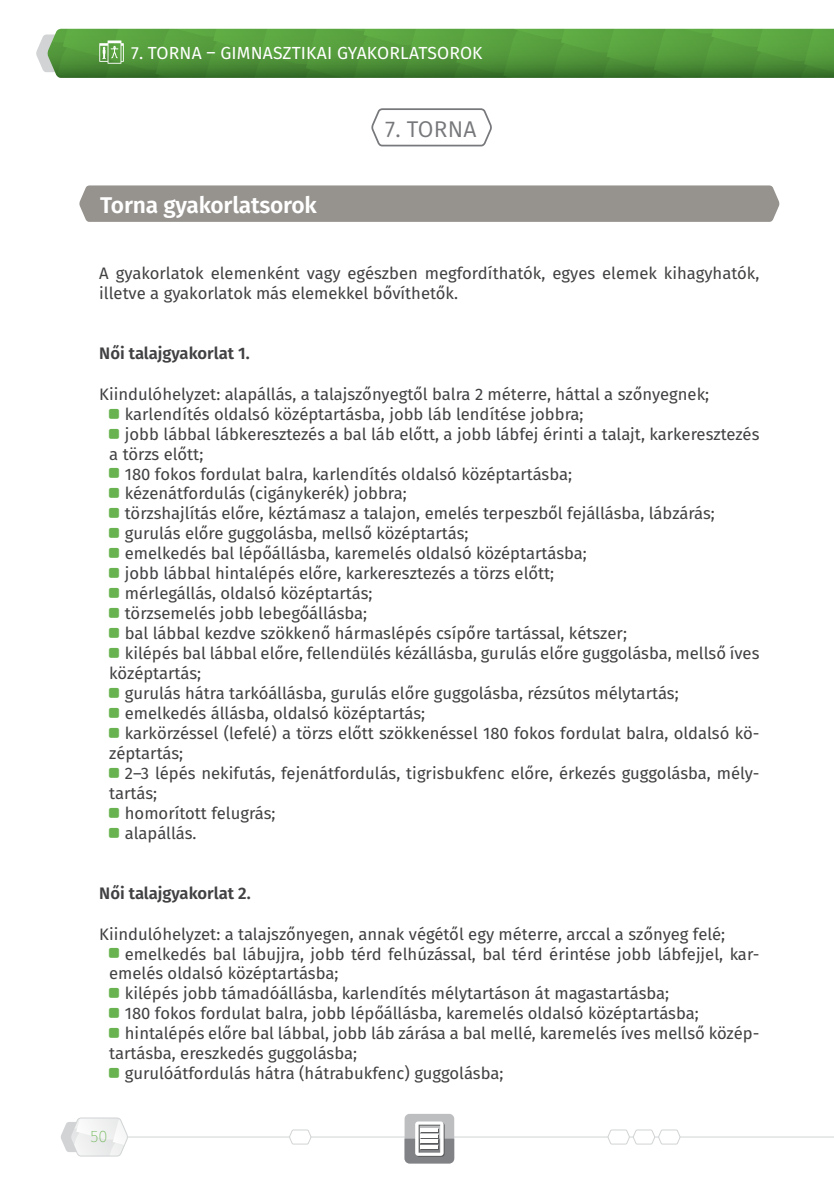
<style>
.page{position:relative;width:834px;height:1181px;background:#fff}
.page>*{position:absolute;margin:0;border:0;box-sizing:border-box;transform-origin:0 0}
.Címsor__barna{font:600 22.75px "Fira Sans";letter-spacing:-.01em;color:#fff}
.t1{font:22.75px "Fira Sans";letter-spacing:.01em;color:#77787b}
.t2{font:17.5px "Fira Sans";color:#fff}
.t3{font:16.62px/19.9px "Fira Sans";color:#414042}
.Alcím{font:600 16.62px "Fira Sans";color:#414042}
.t4{font:200 16.62px "Fira Sans";color:#68b34f}
</style>
<div class="page">
<hr style="left:127px;top:1136px;width:706px;height:1px;background:#d1d3d4">
<svg style="left:288px;top:1129px;width:24px;height:16px"></svg>
<svg style="left:607px;top:1129px;width:74px;height:16px"></svg>
<svg style="left:61px;top:1117px;width:68px;height:40px"></svg>
<div style="left:404px;top:1114px;width:50px;height:49px;background:#bcbec0;border-radius:5px"></div>
<svg style="left:404px;top:1121px;width:50px;height:42px"></svg>
<hr style="left:420px;top:1128px;width:18px;height:4px;background:#fff">
<hr style="left:420px;top:1134px;width:18px;height:3px;background:#fff">
<hr style="left:420px;top:1139px;width:18px;height:4px;background:#fff">
<hr style="left:420px;top:1145px;width:18px;height:3px;background:#fff">
<svg style="left:36px;top:29px;width:797px;height:49px;background:#54973e"></svg>
<svg style="left:371px;top:108px;width:121px;height:39px"></svg>
<div style="left:79px;top:185px;width:700px;height:37px;background:#96938e"></div>
<p class="t2" style="left:131px;top:40px;width:29px">7. torna</p>
<p class="t2" style="left:206px;top:40px;width:35px">– Gimnasztikai</p>
<p class="t2" style="left:337px;top:40px;width:12px">gyakorlatsorok</p>
<p class="Címsor__barna" style="left:100px;top:186px;width:218px">Torna gyakorlatsorok</p>
<p class="t1" style="left:385px;top:112px;width:93px">7. TORNA</p>
<p class="t3" style="left:99px;top:263px;width:661px">A gyakorlatok elemenként vagy egészben megfordíthatók, egyes elemek kihagyhatók, illetve a gyakorlatok más elemekkel bővíthetők.</p>
<p class="Alcím" style="left:99px;top:339px;width:152px">Női talajgyakorlat 1.</p>
<p class="t3" style="left:99px;top:383px;width:611px">Kiindulóhelyzet: alapállás, a talajszőnyegtől balra 2 méterre, háttal a szőnyegnek;</p>
<p class="t3" style="left:125px;top:403px;width:460px">karlendítés oldalsó középtartásba, jobb láb lendítése jobbra;</p>
<p class="t3" style="left:109px;top:423px;width:651px;text-indent:16px">jobb lábbal lábkeresztezés a bal láb előtt, a jobb lábfej érinti a talajt, karkeresztezés a törzs előtt;</p>
<p class="t3" style="left:125px;top:463px;width:448px">180 fokos fordulat balra, karlendítés oldalsó középtartásba;</p>
<p class="t3" style="left:125px;top:483px;width:283px">kézenátfordulás (cigánykerék) jobbra;</p>
<p class="t3" style="left:125px;top:503px;width:591px">törzshajlítás előre, kéztámasz a talajon, emelés terpeszből fejállásba, lábzárás;</p>
<p class="t3" style="left:125px;top:523px;width:345px">gurulás előre guggolásba, mellső középtartás;</p>
<p class="t3" style="left:125px;top:543px;width:463px">emelkedés bal lépőállásba, karemelés oldalsó középtartásba;</p>
<p class="t3" style="left:125px;top:563px;width:431px">jobb lábbal hintalépés előre, karkeresztezés a törzs előtt;</p>
<p class="t3" style="left:125px;top:583px;width:249px">mérlegállás, oldalsó középtartás;</p>
<p class="t3" style="left:125px;top:603px;width:244px">törzsemelés jobb lebegőállásba;</p>
<p class="t3" style="left:125px;top:623px;width:503px">bal lábbal kezdve szökkenő hármaslépés csípőre tartással, kétszer;</p>
<p class="t3" style="left:109px;top:643px;width:651px;text-indent:16px">kilépés bal lábbal előre, fellendülés kézállásba, gurulás előre guggolásba, mellső íves középtartás;</p>
<p class="t3" style="left:125px;top:683px;width:555px">gurulás hátra tarkóállásba, gurulás előre guggolásba, rézsútos mélytartás;</p>
<p class="t3" style="left:125px;top:703px;width:302px">emelkedés állásba, oldalsó középtartás;</p>
<p class="t3" style="left:109px;top:723px;width:651px;text-indent:16px">karkörzéssel (lefelé) a törzs előtt szökkenéssel 180 fokos fordulat balra, oldalsó kö&shy;zéptartás;</p>
<p class="t3" style="left:109px;top:762px;width:651px;text-indent:16px">2–3 lépés nekifutás, fejenátfordulás, tigrisbukfenc előre, érkezés guggolásba, mély&shy;tartás;</p>
<p class="t3" style="left:125px;top:802px;width:152px">homorított felugrás;</p>
<p class="t3" style="left:125px;top:822px;width:73px">alapállás.</p>
<p class="Alcím" style="left:99px;top:879px;width:153px">Női talajgyakorlat 2.</p>
<p class="t3" style="left:99px;top:923px;width:627px">Kiindulóhelyzet: a talajszőnyegen, annak végétől egy méterre, arccal a szőnyeg felé;</p>
<p class="t3" style="left:109px;top:943px;width:649px;text-indent:16px">emelkedés bal lábujjra, jobb térd felhúzással, bal térd érintése jobb lábfejjel, kar&shy;emelés oldalsó középtartásba;</p>
<p class="t3" style="left:125px;top:983px;width:545px">kilépés jobb támadóállásba, karlendítés mélytartáson át magastartásba;</p>
<p class="t3" style="left:125px;top:1003px;width:575px">180 fokos fordulat balra, jobb lépőállásba, karemelés oldalsó középtartásba;</p>
<p class="t3" style="left:109px;top:1023px;width:651px;text-indent:16px">hintalépés előre bal lábbal, jobb láb zárása a bal mellé, karemelés íves mellső közép&shy;tartásba, ereszkedés guggolásba;</p>
<p class="t3" style="left:125px;top:1063px;width:380px">gurulóátfordulás hátra (hátrabukfenc) guggolásba;</p>
<p class="t4" style="left:91px;top:1124px;width:18px">50</p>
</div>
